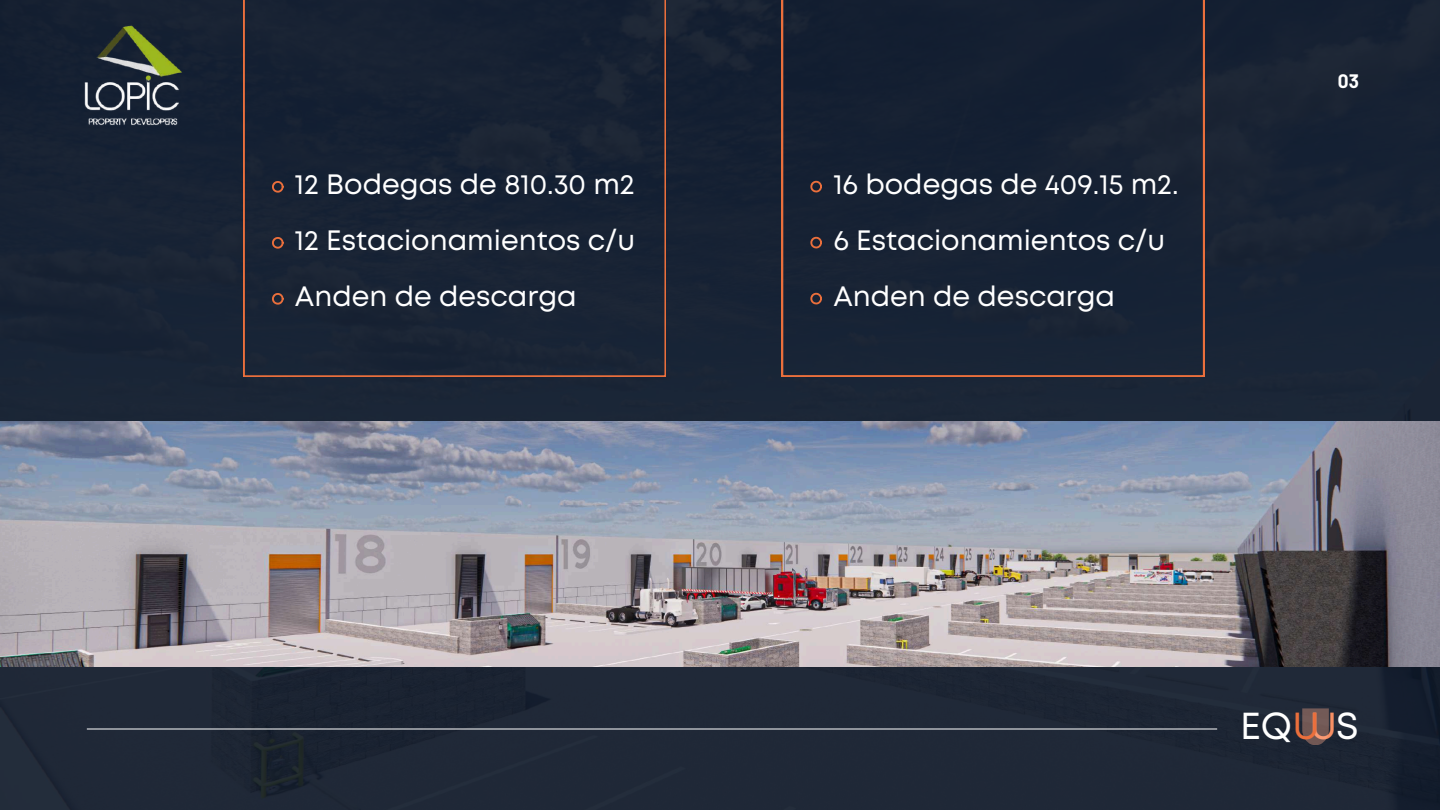
<style>
.page{position:relative;width:1440px;height:810px;background:#1b2536}
.page>*{position:absolute;margin:0;border:0;box-sizing:border-box;transform-origin:0 0}
.t1{font:37.6px "Mont";color:#fff}
.t2{font:28px/56px "Mont";color:#fff;text-align:justify}
.t3{font:700 19px "Barlow";color:#fff}
.s1{font-size:37.7px;color:#ea6f3c}
.s2{font-size:37.7px;color:#f68f64}
</style>
<div class="page">
<img style="left:0;top:421px;width:1440px;height:245px">
<div style="left:243px;top:0;width:423px;height:377px;background:#182233"></div>
<svg style="left:272px;top:180px;width:12px;height:13px"></svg>
<svg style="left:272px;top:236px;width:12px;height:13px"></svg>
<svg style="left:272px;top:292px;width:12px;height:13px"></svg>
<div style="left:782px;top:0;width:422px;height:377px;background:#162133"></div>
<svg style="left:810px;top:180px;width:12px;height:13px"></svg>
<svg style="left:810px;top:236px;width:12px;height:13px"></svg>
<svg style="left:810px;top:292px;width:12px;height:13px"></svg>
<hr style="left:87px;top:729px;width:1130px;height:1px;background:#fff">
<svg style="left:1302px;top:708px;width:27px;height:37px"></svg>
<img style="left:35px;top:0;width:195px;height:169px">
<p class="t2" style="left:295px;top:159px;width:342px">12 Bodegas de 810.30 m2<br>12 Estacionamientos c/u Anden de descarga</p>
<p class="t2" style="left:833px;top:159px;width:347px">16 bodegas de 409.15 m2.</p>
<p class="t2" style="left:833px;top:214px;width:333px">6 Estacionamientos c/u<br>Anden de descarga</p>
<p class="t3" style="left:1338px;top:69px;width:23px">03</p>
<h1 class="t1" style="left:1240px;top:712px;width:120px">EQ<span class="s1">U</span><span class="s2">U</span>S</h1>
</div>
